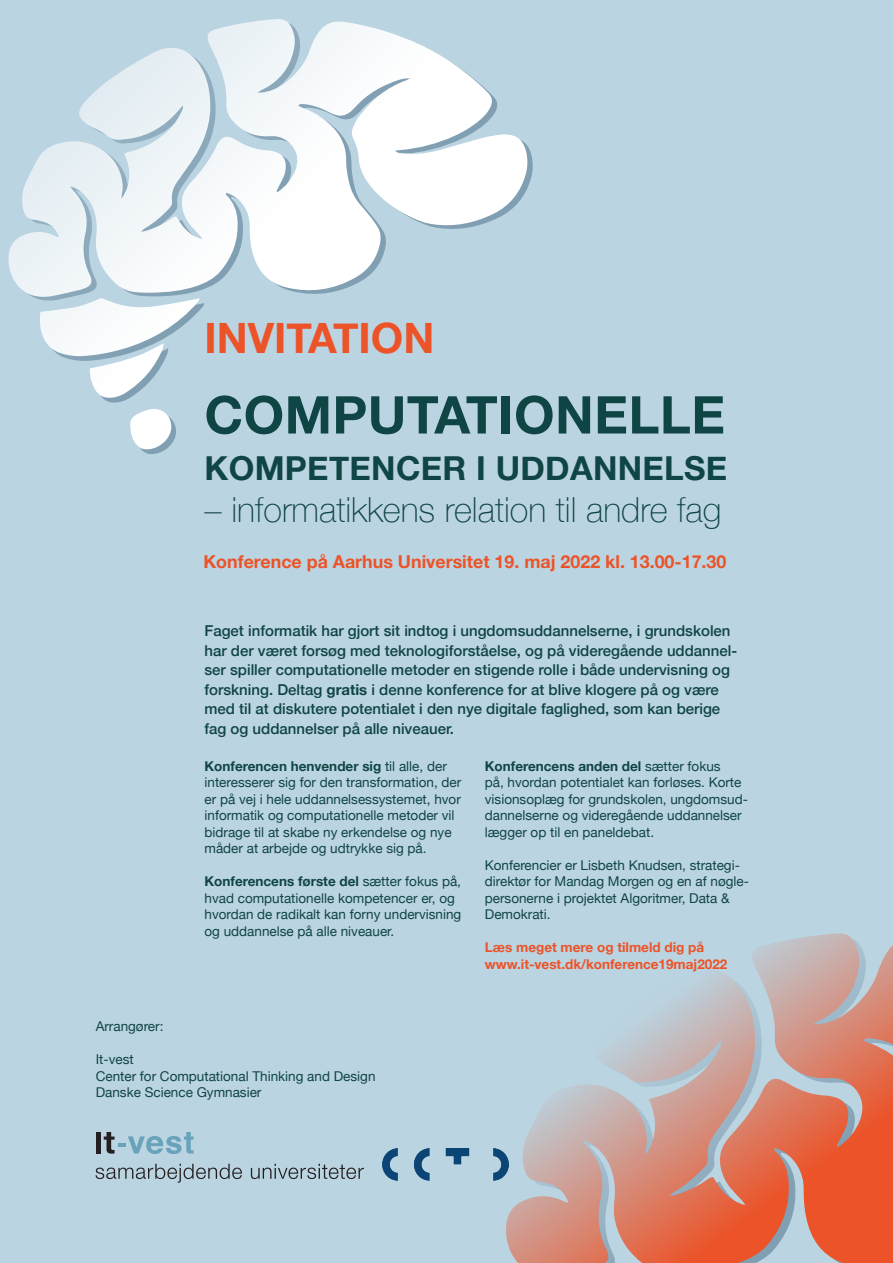
<style>
.page{position:relative;width:893px;height:1263px;background:#fff}
.page>*{position:absolute;margin:0;border:0;box-sizing:border-box;transform-origin:0 0}
.t1{font:700 52.05px "Helvetica Neue";letter-spacing:.01em;color:#0f4544}
.t2{font:700 41.85px "Helvetica Neue";color:#ec5328}
.t3{font:100 34.5px "Helvetica Neue";color:#0f4544}
.t4{font:700 33px "Helvetica Neue";letter-spacing:.01em;color:#0f4544}
.t5{font:700 17.85px "Helvetica Neue";color:#ec5328}
.t6{font:500 15px/19.5px "Helvetica Neue";color:#0f4544}
.t7{font:13.5px/16.5px "Helvetica Neue";color:#0f4544}
.t8{font:700 13.5px/16.5px "Helvetica Neue";color:#ec5328}
.s1{font-weight:700}
</style>
<div class="page">
<div style="left:0;top:0;width:892px;height:1263px;background:#bbd4e1"></div>
<svg style="left:506px;top:933px;width:387px;height:330px"></svg>
<hr style="left:96px;top:1132px;width:4px;height:21px;background:#231f20">
<svg style="left:104px;top:1132px;width:90px;height:22px"></svg>
<svg style="left:95px;top:1164px;width:147px;height:18px"></svg>
<svg style="left:251px;top:1164px;width:113px;height:15px"></svg>
<svg style="left:8px;top:19px;width:520px;height:278px"></svg>
<svg style="left:39px;top:298px;width:165px;height:156px"></svg>
<img style="left:383px;top:1149px;width:125px;height:31px">
<h2 class="t2" style="left:205px;top:306px;width:231px">INVITATION</h2>
<h1 class="t1" style="left:205px;top:374px;width:522px">COMPUTATIONELLE</h1>
<h3 class="t4" style="left:205px;top:443px;width:524px">KOMPETENCER I UDDANNELSE</h3>
<h3 class="t3" style="left:205px;top:483px;width:518px">– informatikkens relation til andre fag</h3>
<h3 class="t5" style="left:203px;top:547px;width:524px">Konference på Aarhus Universitet 19. maj 2022 kl. 13.00-17.30</h3>
<p class="t6" style="left:205px;top:620px;width:534px">Faget informatik har gjort sit indtog i ungdomsuddannelserne, i grundskolen har der været forsøg med teknologiforståelse, og på videregående uddannel&shy;ser spiller computationelle metoder en stigende rolle i både undervisning og forskning. Deltag <span class="s1">gratis</span> i denne konference for at blive klogere på og være med til at diskutere potentialet i den nye digitale faglighed, som kan berige fag og uddannelser på alle niveauer.</p>
<p class="t7" style="left:205px;top:758px;width:258px"><span class="s1">Konferencen henvender sig</span> til alle, der interesserer sig for den transformation, der er på vej i hele uddannelsessystemet, hvor informatik og computationelle metoder vil bidrage til at skabe ny erkendelse og nye måder at arbejde og udtrykke sig på.</p>
<p class="t7" style="left:205px;top:874px;width:258px"><span class="s1">Konferencens første del</span> sætter fokus på, hvad computationelle kompetencer er, og hvordan de radikalt kan forny undervisning og uddannelse på alle niveauer.</p>
<p class="t7" style="left:96px;top:1019px;width:69px">Arrangører:</p>
<p class="t7" style="left:96px;top:1052px;width:281px">It-vest<br>Center for Computational Thinking and Design<br>Danske Science Gymnasier</p>
<p class="t7" style="left:485px;top:758px;width:265px"><span class="s1">Konferencens anden del</span> sætter fokus<br>på, hvordan potentialet kan forløses. Korte visionsoplæg for grundskolen, ungdomsud&shy;dannelserne og videregående uddannelser lægger op til en paneldebat.</p>
<p class="t7" style="left:485px;top:857px;width:266px">Konferencier er Lisbeth Knudsen, strategi&shy;direktør for Mandag Morgen og en af nøgle&shy;personerne i projektet Algoritmer, Data &amp; Demokrati.</p>
<p class="t8" style="left:485px;top:939px;width:244px">Læs meget mere og tilmeld dig på www.it-vest.dk/konference19maj2022</p>
</div>
